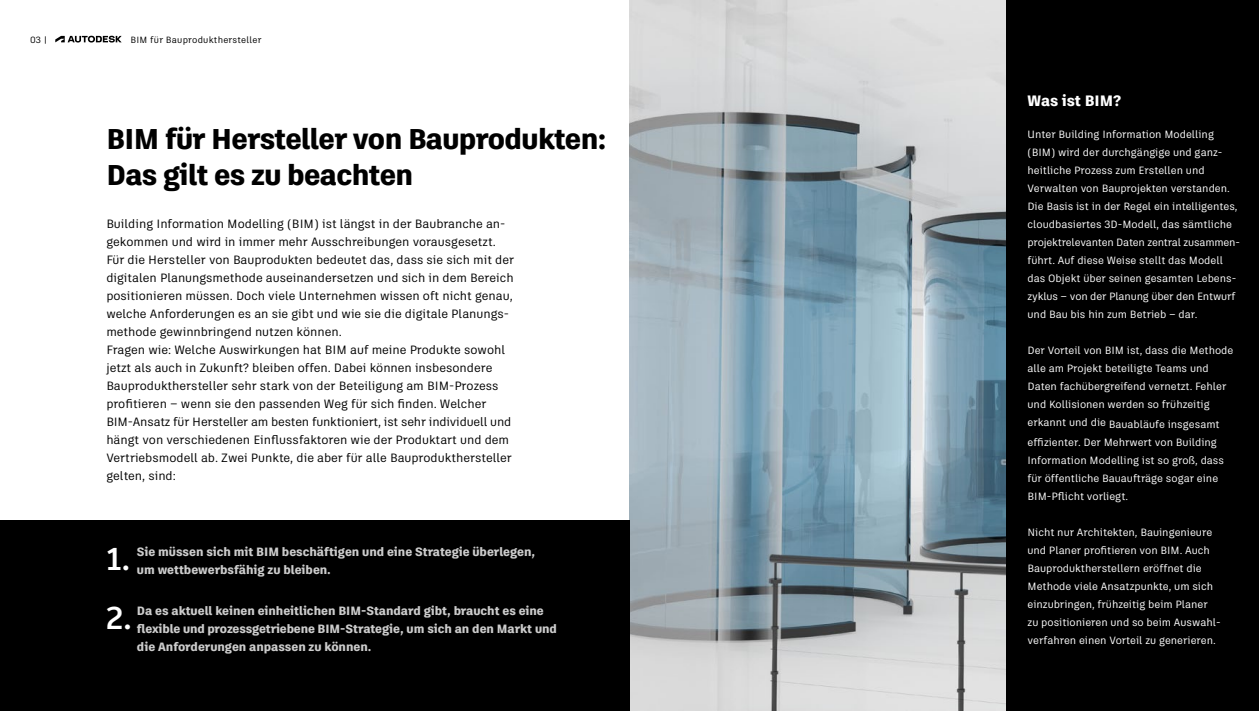
<style>
.page{position:relative;width:1259px;height:711px;background:#fff}
.page>*{position:absolute;margin:0;border:0;box-sizing:border-box;transform-origin:0 0}
.t1{font:700 31.5px "Artifakt Element";color:#fff}
.t2{font:800 28.5px/36px "Artifakt Legend";letter-spacing:-.02em;color:#000}
.t3{font:800 15px "Artifakt Legend";color:#fff}
.t4{font:12px/18px "Artifakt Legend";color:#000}
.t5{font:800 12px/18px "Artifakt Legend";color:#ccc}
.t6{font:10.5px/18px "Artifakt Legend";color:#fff}
.t7{font:9px "Artifakt Legend";letter-spacing:.025em;color:#000}
</style>
<div class="page">
<img style="left:629px;top:0;width:377px;height:710px">
<div style="left:0;top:520px;width:629px;height:190px;background:#000"></div>
<svg style="left:55px;top:36px;width:67px;height:6px"></svg>
<div style="left:1006px;top:0;width:253px;height:710px;background:#000"></div>
<p class="t7" style="left:30px;top:33px;width:19px">03 |</p>
<p class="t7" style="left:130px;top:33px;width:133px">BIM für Bauprodukthersteller</p>
<h2 class="t2" style="left:106px;top:121px;width:501px">BIM für Hersteller von Bauprodukten:<br>Das gilt es zu beachten</h2>
<p class="t4" style="left:106px;top:215px;width:409px">Building Information Modelling (BIM) ist längst in der Baubranche an&shy;gekommen und wird in immer mehr Ausschreibungen vorausgesetzt.<br>Für die Hersteller von Bauprodukten bedeutet das, dass sie sich mit der digitalen Planungsmethode auseinandersetzen und sich in dem Bereich positionieren müssen. Doch viele Unternehmen wissen oft nicht genau, welche Anforderungen es an sie gibt und wie sie die digitale Planungs&shy;methode gewinnbringend nutzen können.<br>Fragen wie: Welche Auswirkungen hat BIM auf meine Produkte sowohl jetzt als auch in Zukunft? bleiben offen. Dabei können insbesondere Bauprodukthersteller sehr stark von der Beteiligung am BIM-Prozess profitieren – wenn sie den passenden Weg für sich finden. Welcher BIM-Ansatz für Hersteller am besten funktioniert, ist sehr individuell und hängt von verschiedenen Einflussfaktoren wie der Produktart und dem Vertriebsmodell ab. Zwei Punkte, die aber für alle Bauprodukthersteller gelten, sind:</p>
<h1 class="t1" style="left:106px;top:536px;width:25px">1.</h1>
<p class="t5" style="left:137px;top:542px;width:400px">Sie müssen sich mit BIM beschäftigen und eine Strategie überlegen,</p>
<p class="t5" style="left:137px;top:560px;width:195px">um wettbewerbsfähig zu bleiben.</p>
<p class="t5" style="left:137px;top:601px;width:421px">Da es aktuell keinen einheitlichen BIM-Standard gibt, braucht es eine flexible und prozessgetriebene BIM-Strategie, um sich an den Markt und die Anforderungen anpassen zu können.</p>
<h1 class="t1" style="left:106px;top:595px;width:27px">2.</h1>
<h3 class="t3" style="left:1027px;top:90px;width:95px">Was ist BIM?</h3>
<p class="t6" style="left:1027px;top:125px;width:212px">Unter Building Information Modelling (BIM) wird der durchgängige und ganz&shy;heitliche Prozess zum Erstellen und Verwalten von Bauprojekten verstanden.<br>Die Basis ist in der Regel ein intelligentes, cloudbasiertes 3D-Modell, das sämtliche projektrelevanten Daten zentral zusammen&shy;führt. Auf diese Weise stellt das Modell das Objekt über seinen gesamten Lebens&shy;zyklus – von der Planung über den Entwurf und Bau bis hin zum Betrieb – dar.</p>
<p class="t6" style="left:1027px;top:341px;width:207px">Der Vorteil von BIM ist, dass die Methode alle am Projekt beteiligte Teams und Daten fachübergreifend vernetzt. Fehler und Kollisionen werden so frühzeitig</p>
<p class="t6" style="left:1027px;top:415px;width:198px">erkannt und die Bauabläufe insgesamt effizienter. Der Mehrwert von Building Information Modelling ist so groß, dass für öffentliche Bauaufträge sogar eine BIM-Pflicht vorliegt.</p>
<p class="t6" style="left:1027px;top:523px;width:193px">Nicht nur Architekten, Bauingenieure und Planer profitieren von BIM. Auch Bauproduktherstellern eröffnet die Methode viele Ansatzpunkte, um sich einzubringen, frühzeitig beim Planer zu positionieren und so beim Auswahl&shy;verfahren einen Vorteil zu generieren.</p>
</div>
